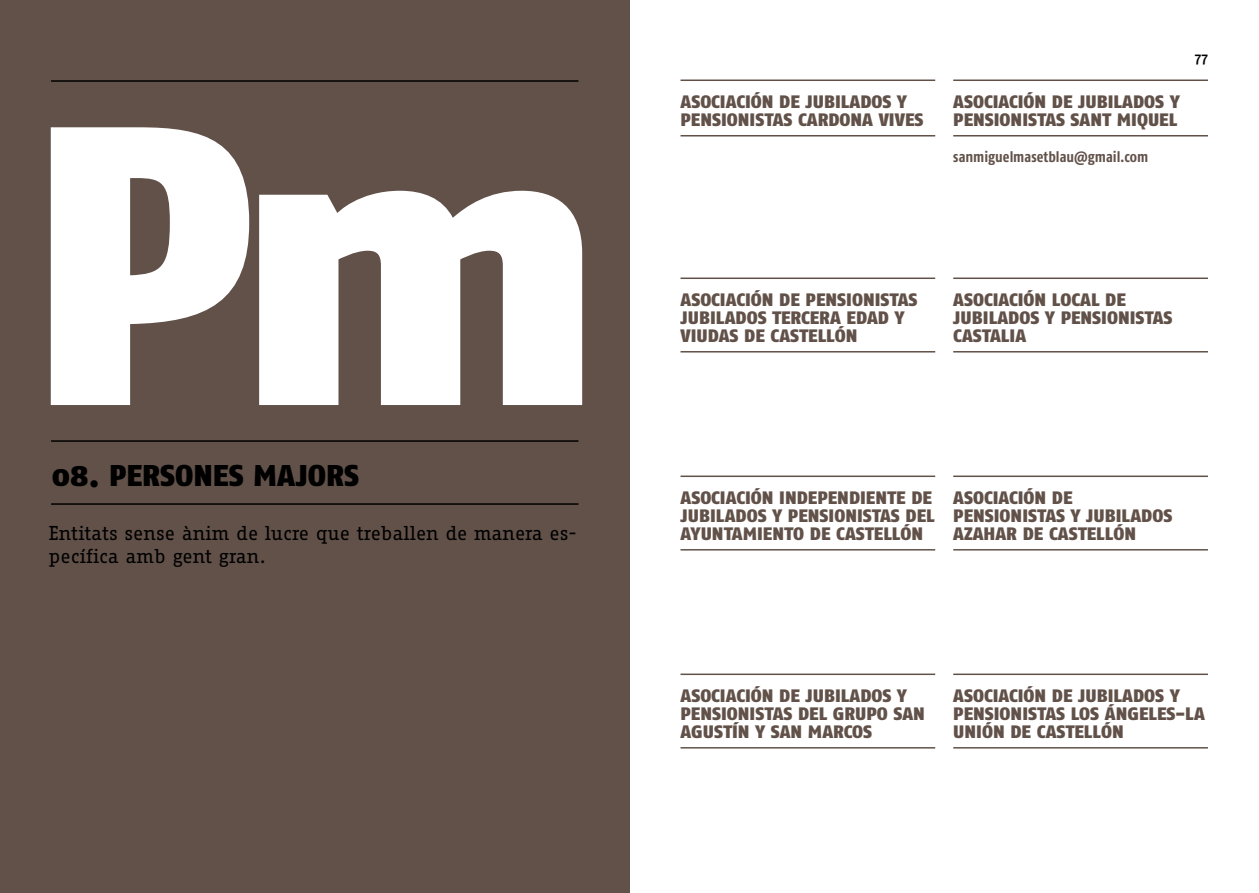
<style>
.page{position:relative;width:1259px;height:893px;background:#fff}
.page>*{position:absolute;margin:0;border:0;box-sizing:border-box;transform-origin:0 0}
.t1{font:900 396.75px "Fago No";color:#fff}
.t2{font:900 30px "Fago No";color:#000}
.t3{font:19.5px/23.4px "Fago Office Serif";letter-spacing:-.005em;color:#000}
.t4{font:900 18px "Fago No";color:#615149}
.t5{font:700 15px "Fago Co";color:#615149}
.t6{font:500 15px "Fago No";color:#000}
</style>
<div class="page">
<div style="left:0;top:0;width:629px;height:893px;background:#615149"></div>
<hr style="left:51px;top:503px;width:527px;height:2px;background:#000">
<hr style="left:51px;top:440px;width:527px;height:2px;background:#000">
<hr style="left:51px;top:80px;width:527px;height:2px;background:#000">
<hr style="left:680px;top:80px;width:255px;height:1px;background:#615149">
<hr style="left:680px;top:135px;width:255px;height:2px;background:#615149">
<hr style="left:953px;top:80px;width:255px;height:1px;background:#615149">
<hr style="left:953px;top:135px;width:255px;height:2px;background:#615149">
<hr style="left:680px;top:278px;width:255px;height:1px;background:#615149">
<hr style="left:680px;top:351px;width:255px;height:2px;background:#615149">
<hr style="left:953px;top:278px;width:255px;height:1px;background:#615149">
<hr style="left:953px;top:351px;width:255px;height:2px;background:#615149">
<hr style="left:680px;top:476px;width:255px;height:1px;background:#615149">
<hr style="left:680px;top:549px;width:255px;height:2px;background:#615149">
<hr style="left:953px;top:476px;width:255px;height:1px;background:#615149">
<hr style="left:953px;top:549px;width:255px;height:2px;background:#615149">
<hr style="left:680px;top:674px;width:255px;height:1px;background:#615149">
<hr style="left:680px;top:747px;width:255px;height:2px;background:#615149">
<hr style="left:953px;top:674px;width:255px;height:1px;background:#615149">
<hr style="left:953px;top:747px;width:255px;height:2px;background:#615149">
<h1 class="t1" style="left:27px;top:26px;width:578px">PM</h1>
<h2 class="t2" style="left:52px;top:457px;width:309px">08. PERSONES MAJORS</h2>
<p class="t3" style="left:49px;top:522px;width:529px">Entitats sense ànim de lucre que treballen de manera es&shy;pecífica amb gent gran.</p>
<p class="t4" style="left:680px;top:91px;width:11px">ASOCIACIÓN</p>
<p class="t4" style="left:779px;top:91px;width:66px">DE JUBILADOS</p>
<p class="t4" style="left:897px;top:91px;width:12px">Y</p>
<p class="t4" style="left:680px;top:109px;width:21px">PENSIONISTAS</p>
<p class="t4" style="left:798px;top:109px;width:43px">CARDONA</p>
<p class="t4" style="left:878px;top:109px;width:36px">VIVES</p>
<p class="t4" style="left:953px;top:91px;width:11px">ASOCIACIÓN</p>
<p class="t4" style="left:1052px;top:91px;width:66px">DE JUBILADOS</p>
<p class="t4" style="left:1169px;top:91px;width:12px">Y</p>
<p class="t4" style="left:953px;top:109px;width:21px">PENSIONISTAS</p>
<p class="t4" style="left:1070px;top:109px;width:12px">SANT</p>
<p class="t4" style="left:1116px;top:109px;width:42px">MIQUEL</p>
<p class="t5" style="left:953px;top:148px;width:197px">sanmiguelmasetblau@gmail.com</p>
<p class="t6" style="left:1195px;top:49px;width:15px">77</p>
<p class="t4" style="left:680px;top:289px;width:11px">ASOCIACIÓN</p>
<p class="t4" style="left:779px;top:289px;width:47px">DE PENSIONISTAS</p>
<p class="t4" style="left:680px;top:307px;width:40px">JUBILADOS</p>
<p class="t4" style="left:772px;top:307px;width:86px">TERCERAEDAD</p>
<p class="t4" style="left:894px;top:307px;width:12px">Y</p>
<p class="t4" style="left:680px;top:325px;width:21px">VIUDAS</p>
<p class="t4" style="left:744px;top:325px;width:37px">DE CASTELLÓN</p>
<p class="t4" style="left:953px;top:289px;width:11px">ASOCIACIÓN</p>
<p class="t4" style="left:1052px;top:289px;width:11px">LOCAL</p>
<p class="t4" style="left:1105px;top:289px;width:11px">DE</p>
<p class="t4" style="left:953px;top:307px;width:40px">JUBILADOS</p>
<p class="t4" style="left:1044px;top:307px;width:37px">Y PENSIONISTAS</p>
<p class="t4" style="left:953px;top:325px;width:11px">CASTALIA</p>
<p class="t4" style="left:680px;top:487px;width:11px">ASOCIACIÓN</p>
<p class="t4" style="left:779px;top:487px;width:11px">INDE</p>
<p class="t4" style="left:817px;top:487px;width:21px">PENDIENTE</p>
<p class="t4" style="left:911px;top:487px;width:11px">DE</p>
<p class="t4" style="left:680px;top:505px;width:40px">JUBILADOS</p>
<p class="t4" style="left:772px;top:505px;width:37px">Y PENSIONISTAS</p>
<p class="t4" style="left:905px;top:505px;width:11px">DEL</p>
<p class="t4" style="left:680px;top:523px;width:32px">AYUNTAMIENTO</p>
<p class="t4" style="left:810px;top:523px;width:37px">DE CASTELLÓN</p>
<p class="t4" style="left:953px;top:487px;width:11px">ASOCIACIÓN</p>
<p class="t4" style="left:1052px;top:487px;width:11px">DE</p>
<p class="t4" style="left:953px;top:505px;width:21px">PENSIONISTAS</p>
<p class="t4" style="left:1070px;top:505px;width:56px">Y JUBILADOS</p>
<p class="t4" style="left:953px;top:523px;width:107px">AZAHAR DE CASTELLÓN</p>
<p class="t4" style="left:680px;top:685px;width:11px">ASOCIACIÓN</p>
<p class="t4" style="left:779px;top:685px;width:66px">DE JUBILADOS</p>
<p class="t4" style="left:897px;top:685px;width:12px">Y</p>
<p class="t4" style="left:680px;top:703px;width:21px">PENSIONISTAS</p>
<p class="t4" style="left:798px;top:703px;width:11px">DEL</p>
<p class="t4" style="left:833px;top:703px;width:72px">GRUPO SAN</p>
<p class="t4" style="left:680px;top:721px;width:11px">AGUSTÍN</p>
<p class="t4" style="left:755px;top:721px;width:27px">Y SAN</p>
<p class="t4" style="left:808px;top:721px;width:46px">MARCOS</p>
<p class="t4" style="left:953px;top:685px;width:11px">ASOCIACIÓN</p>
<p class="t4" style="left:1052px;top:685px;width:66px">DE JUBILADOS</p>
<p class="t4" style="left:1169px;top:685px;width:12px">Y</p>
<p class="t4" style="left:953px;top:703px;width:21px">PENSIONISTAS</p>
<p class="t4" style="left:1070px;top:703px;width:11px">LOS</p>
<p class="t4" style="left:1105px;top:703px;width:22px">ÁNGELES</p>
<p class="t4" style="left:1175px;top:703px;width:21px">-LA</p>
<p class="t4" style="left:953px;top:721px;width:11px">UNIÓN</p>
<p class="t4" style="left:1010px;top:721px;width:37px">DE CASTELLÓN</p>
</div>
